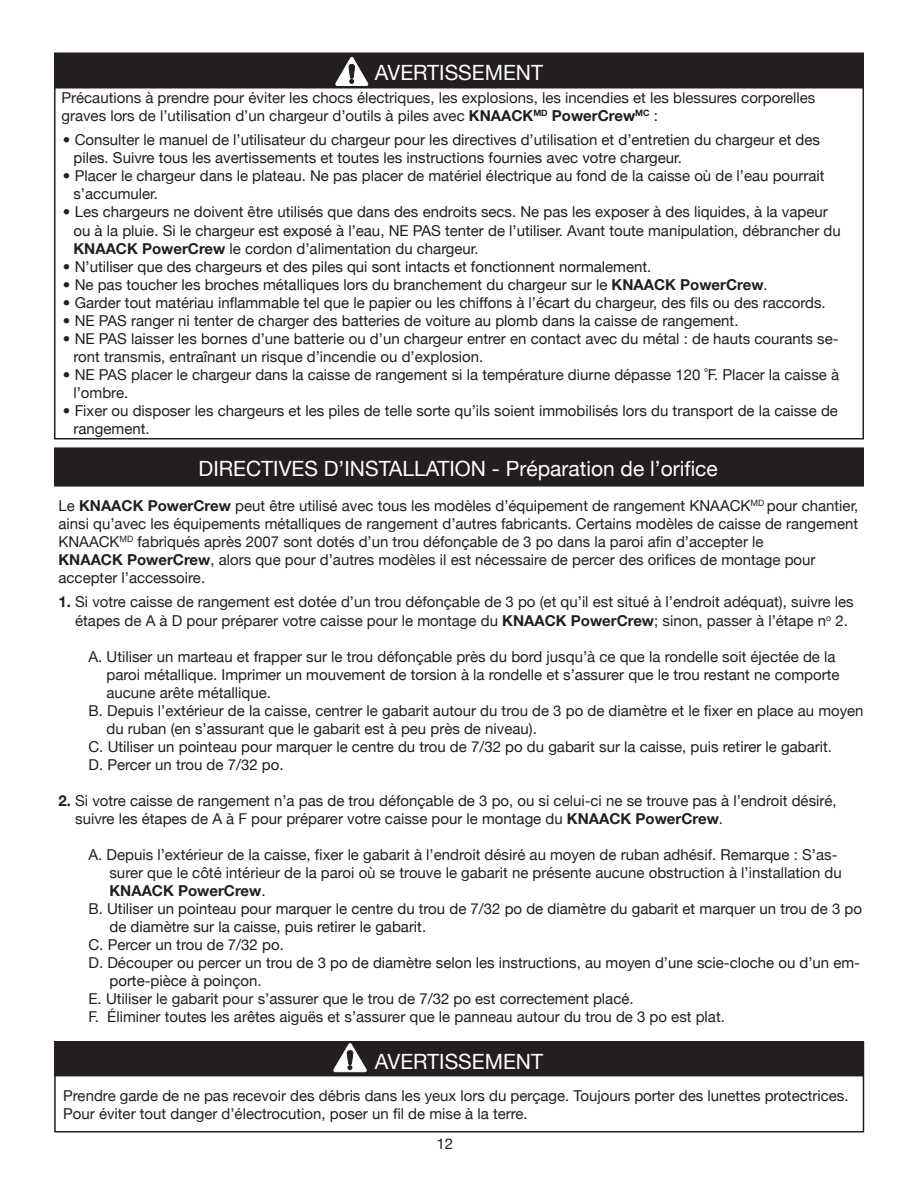
<style>
.page{position:relative;width:918px;height:1188px;background:#fff}
.page>*{position:absolute;margin:0;border:0;box-sizing:border-box;transform-origin:0 0}
.t1{font:21px "Helvetica Neue";color:#fff}
.t2{font:15px/18px "Helvetica Neue";color:#231f20}
.t3{font:15px/18px "Helvetica Neue";color:#201c1d}
.t4{font:700 15px "Helvetica Neue";color:#231f20}
.s1{font-weight:700;color:#201c1d}
.s2{color:#201c1d}
.s3{color:#231f20}
.s4{font-weight:700;color:#231f20}
.s5{font-weight:700}
.s6{font-weight:400}
</style>
<div class="page">
<div style="left:54px;top:447px;width:810px;height:40px;background:#231f20;border:2px solid #231f20"></div>
<div style="left:56px;top:54px;width:806px;height:33px;background:#231f20"></div>
<div style="left:54px;top:52px;width:810px;height:36px;border:3px solid #231f20"></div>
<svg style="left:335px;top:57px;width:33px;height:29px"></svg>
<div style="left:54px;top:1041px;width:810px;height:91px;border:2px solid #231f20"></div>
<div style="left:56px;top:1042px;width:806px;height:33px;background:#231f20"></div>
<div style="left:54px;top:1041px;width:810px;height:35px;border:3px solid #231f20"></div>
<svg style="left:333px;top:1043px;width:34px;height:29px"></svg>
<h1 class="t1" style="left:375px;top:61px;width:170px">AVERTISSEMENT</h1>
<p class="t2" style="left:62px;top:88px;width:755px">Précautions à prendre pour éviter les chocs électriques, les explosions, les incendies et les blessures corporelles graves lors de l’utilisation d’un chargeur d’outils à piles avec <span class="s1">KNAACK</span><sup>MD</sup> <span class="s1">PowerCrew</span><sup>MC</sup> <span class="s2">:</span></p>
<p class="t3" style="left:73px;top:131px;width:748px;text-indent:-10px"><span class="s3">•</span> Consulter le manuel de l’utilisateur du chargeur pour les directives d’utilisation et d’entretien du chargeur et des piles. Suivre tous les avertissements et toutes les instructions fournies avec votre chargeur.</p>
<p class="t2" style="left:73px;top:167px;width:753px;text-indent:-10px">• Placer le chargeur dans le plateau. Ne pas placer de matériel électrique au fond de la caisse où de l’eau pourrait s’accumuler.</p>
<p class="t3" style="left:73px;top:203px;width:769px;text-indent:-10px"><span class="s3">•</span> Les chargeurs ne doivent être utilisés que dans des endroits secs. Ne pas les exposer à des liquides, à la vapeur ou à la pluie. Si le chargeur est exposé à l’eau, NE PAS tenter de l’utiliser. <span class="s3">Avant toute manipulation, débrancher du<br></span><span class="s4">KNAACK PowerCrew</span> <span class="s3">le cordon d’alimentation du chargeur.</span></p>
<p class="t3" style="left:63px;top:257px;width:590px"><span class="s3">•</span> N’utiliser que des chargeurs et des piles qui sont intacts et fonctionnent normalement.</p>
<p class="t3" style="left:63px;top:275px;width:706px"><span class="s3">•</span> Ne pas toucher les broches métalliques lors du branchement du chargeur sur le <span class="s4">KNAACK PowerCrew</span>.</p>
<p class="t3" style="left:63px;top:293px;width:764px"><span class="s3">•</span> Garder tout matériau inflammable tel que le papier ou les chiffons à l’écart du chargeur, des fils ou des raccords.</p>
<p class="t3" style="left:63px;top:311px;width:677px"><span class="s3">•</span> NE PAS ranger ni tenter de charger des batteries de voiture au plomb dans la caisse de rangement.</p>
<p class="t2" style="left:73px;top:329px;width:767px;text-indent:-10px">• NE PAS laisser les bornes d’une batterie ou d’un chargeur entrer en contact avec du métal : de hauts courants se&shy;ront transmis, entraînant un risque d’incendie ou d’explosion.</p>
<p class="t2" style="left:73px;top:366px;width:767px;text-indent:-10px">• NE PAS placer le chargeur dans la caisse de rangement si la température diurne dépasse 120 <span class="s2">˚F</span>. Placer la caisse à l’ombre.</p>
<p class="t2" style="left:73px;top:402px;width:766px;text-indent:-10px">• Fixer ou disposer les chargeurs et les piles de telle sorte qu’ils soient immobilisés lors du transport de la caisse de rangement.</p>
<h1 class="t1" style="left:199px;top:456px;width:521px">DIRECTIVES D’INSTALLATION - Préparation de l’orifice</h1>
<p class="t2" style="left:58px;top:497px;width:801px">Le <span class="s5">KNAACK PowerCrew</span> peut être utilisé avec tous les modèles d’équipement de rangement <span class="s2">KNAACK</span><sup>MD</sup> pour chantier, ainsi qu’avec les équipements métalliques de rangement d’autres fabricants. Certains modèles de caisse de rangement KNAACK<sup>MD</sup> fabriqués après 2007 sont dotés d’un trou défonçable de 3 po dans la paroi afin d’accepter le<br><span class="s5">KNAACK PowerCrew</span>, alors que pour d’autres modèles il est nécessaire de percer des orifices de montage pour accepter l’accessoire.</p>
<p class="t2" style="left:75px;top:593px;width:780px;text-indent:-17px"><span class="s5">1.</span> Si votre caisse de rangement est dotée d’un trou défonçable de 3 po (et qu’il est situé à l’endroit adéquat), suivre les étapes de A à D pour préparer votre caisse pour le montage du <span class="s5">KNAACK PowerCrew</span>; sinon, passer à l’étape n<sup>o</sup> 2.</p>
<p class="t2" style="left:88px;top:647px;width:749px">A. Utiliser un marteau et frapper sur le trou défonçable près du bord jusqu’à ce que la rondelle soit éjectée de la</p>
<p class="t2" style="left:106px;top:665px;width:735px">paroi métallique. Imprimer un mouvement de torsion à la rondelle et s’assurer que le trou restant ne comporte</p>
<p class="t2" style="left:106px;top:683px;width:166px">aucune arête métallique.</p>
<p class="t2" style="left:88px;top:701px;width:777px">B. Depuis l’extérieur de la caisse, centrer le gabarit autour du trou de 3 po de diamètre et le fixer en place au moyen</p>
<p class="t2" style="left:106px;top:719px;width:432px">du ruban (en s’assurant que le gabarit est à peu près de niveau).</p>
<p class="t2" style="left:88px;top:737px;width:745px">C. Utiliser un pointeau pour marquer le centre du trou de <span class="s2">7/32 po</span> du gabarit sur la caisse, puis retirer le gabarit.</p>
<p class="t2" style="left:88px;top:755px;width:197px">D. Percer un trou de <span class="s2">7/32 po</span>.</p>
<p class="t2" style="left:75px;top:791px;width:763px;text-indent:-17px"><span class="s5">2.</span> Si votre caisse de rangement n’a pas de trou défonçable de 3 po, ou si celui-ci ne se trouve pas à l’endroit désiré, suivre les étapes de A à F pour préparer votre caisse pour le montage du <span class="s5">KNAACK PowerCrew</span>.</p>
<p class="t2" style="left:88px;top:845px;width:751px">A. Depuis l’extérieur de la caisse, fixer le gabarit à l’endroit désiré au moyen de ruban adhésif. <span class="s2">Remarque :</span> S’as-</p>
<p class="t2" style="left:109px;top:863px;width:734px">surer que le côté intérieur de la paroi où se trouve le gabarit ne présente aucune obstruction à l’installation du</p>
<p class="t4" style="left:109px;top:881px;width:158px">KNAACK PowerCrew<span class="s6">.</span></p>
<p class="t3" style="left:88px;top:899px;width:775px"><span class="s3">B.</span> Utiliser un pointeau pour marquer le centre du trou de 7/32 po de diamètre du gabarit et marquer un trou de 3 po</p>
<p class="t3" style="left:109px;top:917px;width:318px">de diamètre sur la caisse, puis retirer le gabarit.</p>
<p class="t3" style="left:88px;top:935px;width:197px"><span class="s3">C.</span> Percer un trou de 7/32 po.</p>
<p class="t3" style="left:88px;top:953px;width:773px"><span class="s3">D. Découper ou percer un</span> trou de 3 po de diamètre selon les instructions, au moyen d’une scie-cloche ou d’un em-</p>
<p class="t3" style="left:109px;top:971px;width:154px">porte-pièce à poinçon.</p>
<p class="t2" style="left:88px;top:989px;width:547px">E. Utiliser le gabarit pour s’assurer que le trou de <span class="s2">7/32 po est correctement placé.</span></p>
<p class="t2" style="left:88px;top:1007px;width:638px">F. Éliminer toutes les arêtes aiguës et s’assurer que le panneau autour du trou de 3 po est plat.</p>
<h1 class="t1" style="left:375px;top:1049px;width:170px">AVERTISSEMENT</h1>
<p class="t2" style="left:63px;top:1086px;width:787px">Prendre garde de ne pas recevoir des débris dans les yeux lors du perçage. Toujours porter des lunettes protectrices.<br>Pour éviter tout danger d’électrocution, poser un fil de mise à la terre.</p>
<p class="t2" style="left:436px;top:1134px;width:18px">12</p>
</div>
